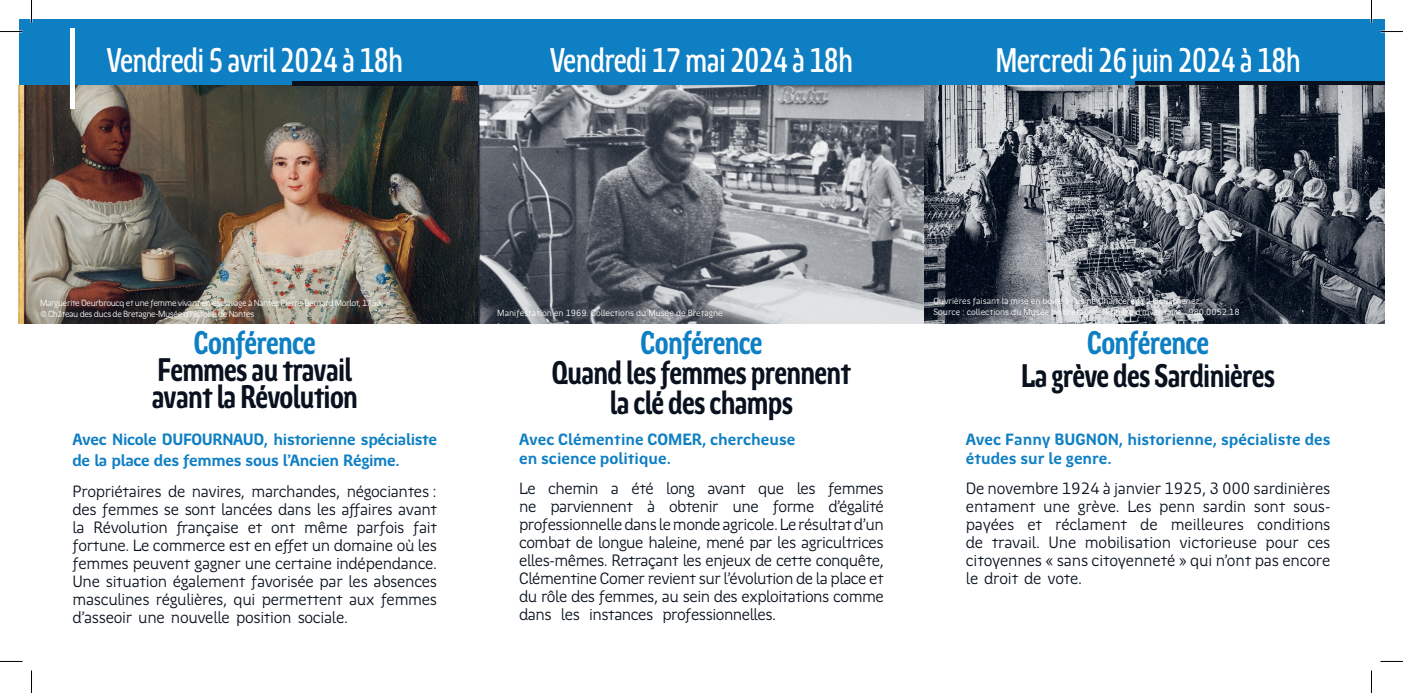
<style>
.page{position:relative;width:1403px;height:693px;background:#fff}
.page>*{position:absolute;margin:0;border:0;box-sizing:border-box;transform-origin:0 0}
.t1{font:500 34.5px "Region Bretagne Cond";letter-spacing:-.02em;color:#fff}
.t2{font:700 33px "Region Bretagne Cond";letter-spacing:-.02em;color:#08111d}
.t3{font:700 33px "Region Bretagne Cond";letter-spacing:-.02em;color:#0e7fc3}
.t4{font:16.5px/18px "Region Bretagne";letter-spacing:-.02em;color:#08111d;text-align:right}
.t5{font:700 16.5px/21px "Region Bretagne";letter-spacing:-.005em;color:#0e7fc3}
.t6{font:9px "Region Bretagne";color:#fff}
.t7{font:9px/10.5px "Region Bretagne";letter-spacing:-.04em;color:#fff}
</style>
<div class="page">
<div style="left:19px;top:19px;width:1365px;height:67px;background:#0e7fc3"></div>
<img style="left:19px;top:86px;width:1365px;height:237px">
<div style="left:70px;top:28px;width:5px;height:80px;background:#fff"></div>
<hr style="left:293px;top:81px;width:185px;height:4px;background:#08111d">
<hr style="left:1134px;top:81px;width:250px;height:4px;background:#08111d">
<hr style="left:1370px;top:0;width:2px;height:23px;background:#fff">
<svg style="left:0;top:31px;width:22px;height:1px"></svg>
<svg style="left:1380px;top:31px;width:22px;height:1px"></svg>
<svg style="left:0;top:661px;width:22px;height:1px"></svg>
<svg style="left:1380px;top:661px;width:22px;height:1px"></svg>
<svg style="left:31px;top:0;width:1px;height:23px"></svg>
<svg style="left:31px;top:670px;width:1px;height:22px"></svg>
<svg style="left:1371px;top:0;width:1px;height:23px"></svg>
<svg style="left:1371px;top:670px;width:1px;height:22px"></svg>
<p class="t1" style="left:106px;top:41px;width:298px">Vendredi5avril2024 18à h</p>
<p class="t1" style="left:549px;top:41px;width:305px">Vendredi17mai2024 18à h</p>
<p class="t1" style="left:995px;top:41px;width:307px">Mercredi26juin2024 18à h</p>
<p class="t7" style="left:40px;top:298px;width:345px">Marguerite Deurbroucq et une femme vivant en esclavage à Nantes Pierre-Bernard Morlot, 1753. © Château des ducs de Bretagne-Musée ’d histoire de Nantes</p>
<p class="t6" style="left:497px;top:308px;width:227px">Manifestation en 1969. Collections du Musée de Bretagne</p>
<p class="t6" style="left:933px;top:296px;width:270px">Ouvrières faisant la mise en boîte ’là usine Chancerelle à Douarnenez.</p>
<p class="t6" style="left:933px;top:306px;width:308px">Source : collections du Musée de Bretagne. Numéro ’d inventaire : 980.0052.18</p>
<p class="t3" style="left:194px;top:324px;width:124px">Conférence</p>
<p class="t2" style="left:152px;top:378px;width:208px">avantlaRévolution</p>
<p class="t2" style="left:157px;top:351px;width:196px">Femmes autravail</p>
<p class="t3" style="left:640px;top:324px;width:124px">Conférence</p>
<p class="t2" style="left:552px;top:354px;width:300px">Quandlesfemmesprennent</p>
<p class="t2" style="left:610px;top:384px;width:185px">laclédeschamps</p>
<p class="t3" style="left:1087px;top:324px;width:124px">Conférence</p>
<p class="t2" style="left:1021px;top:357px;width:255px">LagrèvedesSardinières</p>
<p class="t5" style="left:72px;top:428px;width:366px">Avec Nicole DUFOURNAUD, historienne spécialiste de la place des femmes sous ’lAncien Régime.</p>
<p class="t4" style="left:72px;top:482px;width:366px">Propriétaires de navires, marchandes, négociantes : des femmes se sont lancées dans les affaires avant fait</p>
<p class="t4" style="left:72px;top:518px;width:366px;text-align:left">la<br>fortune. Le commerce est en effet un domaine où les femmes peuvent gagner une certaine indépendance.<br>Une situation également favorisée par les absences masculines régulières, qui permettent aux femmes ’d asseoir une nouvelle position sociale.</p>
<p class="t4" style="left:93px;top:518px;width:76px">Révolution</p>
<p class="t4" style="left:176px;top:518px;width:64px">française</p>
<p class="t4" style="left:356px;top:518px;width:49px">parfois</p>
<p class="t4" style="left:304px;top:518px;width:45px">même</p>
<p class="t4" style="left:248px;top:518px;width:16px">et</p>
<p class="t4" style="left:271px;top:518px;width:26px">ont</p>
<p class="t5" style="left:519px;top:428px;width:278px">Avec Clémentine COMER, chercheuse</p>
<p class="t5" style="left:519px;top:448px;width:153px">en science politique.</p>
<p class="t4" style="left:519px;top:479px;width:18px">Le</p>
<p class="t4" style="left:548px;top:479px;width:52px">chemin</p>
<p class="t4" style="left:611px;top:479px;width:10px">a</p>
<p class="t4" style="left:631px;top:479px;width:24px">été</p>
<p class="t4" style="left:666px;top:479px;width:30px">long</p>
<p class="t4" style="left:707px;top:479px;width:40px">avant</p>
<p class="t4" style="left:758px;top:479px;width:28px">que</p>
<p class="t4" style="left:796px;top:479px;width:21px">les</p>
<p class="t4" style="left:828px;top:479px;width:57px">femmes</p>
<p class="t4" style="left:669px;top:497px;width:51px">obtenir</p>
<p class="t4" style="left:772px;top:497px;width:43px">forme</p>
<p class="t4" style="left:828px;top:497px;width:57px">’dégalité</p>
<p class="t4" style="left:647px;top:497px;width:10px">à</p>
<p class="t4" style="left:550px;top:497px;width:84px">parviennent</p>
<p class="t4" style="left:519px;top:497px;width:19px">ne</p>
<p class="t4" style="left:519px;top:515px;width:366px">professionnelledanslemondeagricole.Lerésultat ’d un</p>
<p class="t4" style="left:519px;top:533px;width:366px">combat de longue haleine, mené par les agricultrices</p>
<p class="t4" style="left:519px;top:551px;width:366px">elles-mêmes. Retraçant les enjeux de cette conquête,</p>
<p class="t4" style="left:519px;top:569px;width:366px">Clémentine Comer revient sur ’lévolution de la place et</p>
<p class="t4" style="left:519px;top:587px;width:366px">du rôle des femmes, au sein des exploitations comme</p>
<p class="t4" style="left:662px;top:605px;width:115px">professionnelles.</p>
<p class="t4" style="left:732px;top:497px;width:28px">une</p>
<p class="t4" style="left:519px;top:605px;width:34px">dans</p>
<p class="t4" style="left:561px;top:605px;width:21px">les</p>
<p class="t4" style="left:589px;top:605px;width:66px">instances</p>
<p class="t5" style="left:965px;top:429px;width:366px;line-height:19.5px">Avec Fanny BUGNON, historienne, spécialiste des études sur le genre.</p>
<p class="t4" style="left:965px;top:470px;width:366px;line-height:36px">De novembre 1924 à janvier 1925, 3 000 sardinières conditions</p>
<p class="t4" style="left:1202px;top:497px;width:45px">sardin</p>
<p class="t4" style="left:1127px;top:497px;width:26px">Les</p>
<p class="t4" style="left:1077px;top:497px;width:44px">grève.</p>
<p class="t4" style="left:965px;top:497px;width:71px">entament</p>
<p class="t4" style="left:1253px;top:497px;width:33px">sont</p>
<p class="t4" style="left:1159px;top:497px;width:38px">penn</p>
<p class="t4" style="left:1043px;top:497px;width:28px">une</p>
<p class="t4" style="left:1293px;top:497px;width:39px">sous-</p>
<p class="t4" style="left:1055px;top:515px;width:74px">réclament</p>
<p class="t4" style="left:1140px;top:515px;width:19px">de</p>
<p class="t4" style="left:1170px;top:515px;width:75px">meilleures</p>
<p class="t4" style="left:965px;top:515px;width:50px">payées</p>
<p class="t4" style="left:1027px;top:515px;width:16px">et</p>
<p class="t4" style="left:965px;top:533px;width:366px;text-align:left">de<br>citoyennes « sans citoyenneté » qui ’nont pas encore le droit de vote.</p>
<p class="t4" style="left:991px;top:533px;width:50px">travail.</p>
<p class="t4" style="left:1084px;top:533px;width:88px">mobilisation</p>
<p class="t4" style="left:1048px;top:533px;width:29px">Une</p>
<p class="t4" style="left:1179px;top:533px;width:79px">victorieuse</p>
<p class="t4" style="left:1265px;top:533px;width:35px">pour</p>
<p class="t4" style="left:1307px;top:533px;width:25px">ces</p>
</div>
